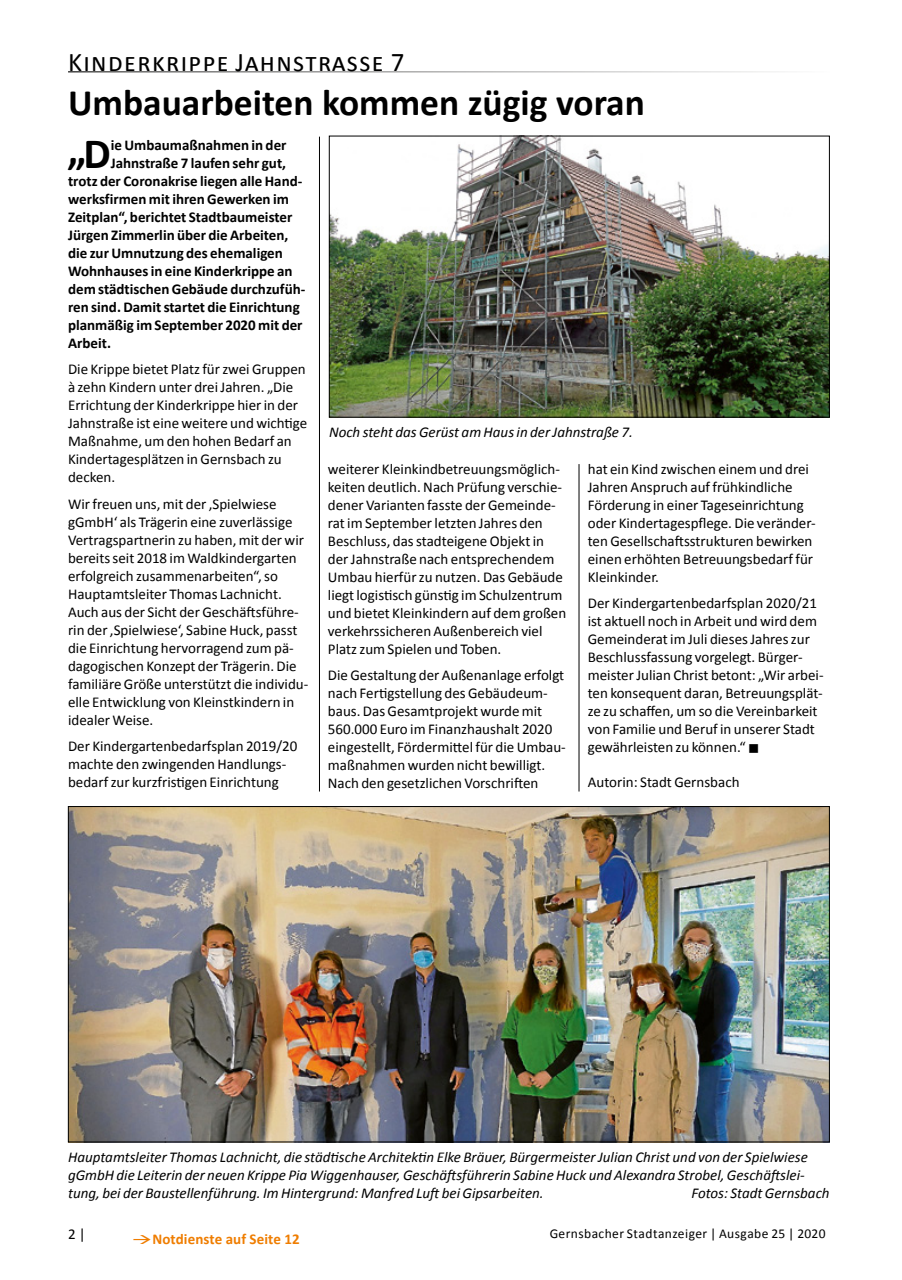
<style>
.page{position:relative;width:902px;height:1280px;background:#fff}
.page>*{position:absolute;margin:0;border:0;box-sizing:border-box;transform-origin:0 0}
.t1{font:700 43.35px "Calibri";color:#000}
.t2{font:700 37.5px "Calibri";color:#000}
.t3{font:27px "Calibri";letter-spacing:.05em;color:#000}
.t4{font:15px/18px "Calibri";color:#000}
.t5{font:italic 15px/18px "Calibri";color:#000}
.t6{font:700 15px "Calibri";color:#000}
.t7{font:700 15px "Calibri";letter-spacing:.005em;color:#ef7d00}
.t8{font:13.5px "Calibri";letter-spacing:.03em;color:#000}
</style>
<div class="page">
<hr style="left:578px;top:464px;width:1px;height:327px;background:#000">
<hr style="left:319px;top:137px;width:1px;height:654px;background:#000">
<img style="left:331px;top:138px;width:496px;height:277px">
<div style="left:329px;top:136px;width:500px;height:281px;border:1px solid #000"></div>
<img style="left:70px;top:808px;width:757px;height:332px">
<h3 class="t3" style="left:68px;top:45px;width:338px">Kinderkrippe Jahnstrasse 7</h3>
<h2 class="t2" style="left:68px;top:78px;width:578px">Umbauarbeiten kommen zügig voran</h2>
<h1 class="t1" style="left:83px;top:126px;width:29px">D</h1>
<p class="t6" style="left:111px;top:135px;width:177px">ie Umbaumaßnahmen in der</p>
<h1 class="t1" style="left:67px;top:121px;width:20px">„</h1>
<p class="t6" style="left:111px;top:153px;width:177px">Jahnstraße 7 laufen sehr gut,</p>
<p class="t6" style="left:68px;top:171px;width:236px">trotz der Coronakrise liegen alle Hand-</p>
<p class="t6" style="left:68px;top:189px;width:222px">werksfirmen mit ihren Gewerken im</p>
<p class="t6" style="left:68px;top:207px;width:226px">Zeitplan“, berichtet Stadtbaumeister</p>
<p class="t6" style="left:68px;top:225px;width:222px">Jürgen Zimmerlin über die Arbeiten,</p>
<p class="t6" style="left:68px;top:243px;width:216px">die zur Umnutzung des ehemaligen</p>
<p class="t6" style="left:68px;top:261px;width:226px">Wohnhauses in eine Kinderkrippe an</p>
<p class="t6" style="left:68px;top:279px;width:239px">dem städtischen Gebäude durchzufüh-</p>
<p class="t6" style="left:68px;top:297px;width:233px">ren sind. Damit startet die Einrichtung</p>
<p class="t6" style="left:68px;top:315px;width:236px">planmäßig im September 2020 mit der</p>
<p class="t6" style="left:68px;top:333px;width:44px">Arbeit.</p>
<p class="t4" style="left:68px;top:360px;width:241px">Die Krippe bietet Platz für zwei Gruppen à zehn Kindern unter drei Jahren. „Die Errichtung der Kinderkrippe hier in der Jahnstraße ist eine weitere und wichtige Maßnahme, um den hohen Bedarf an Kindertagesplätzen in Gernsbach zu decken.</p>
<p class="t4" style="left:68px;top:495px;width:242px">Wir freuen uns, mit der ‚Spielwiese gGmbH‘ als Trägerin eine zuverlässige Vertragspartnerin zu haben, mit der wir bereits seit 2018 im Waldkindergarten erfolgreich zusammenarbeiten“, so Hauptamtsleiter Thomas Lachnicht.<br>Auch aus der Sicht der Geschäftsführe&shy;rin der ‚Spielwiese‘, Sabine Huck, passt die Einrichtung hervorragend zum pä&shy;dagogischen Konzept der Trägerin. Die familiäre Größe unterstützt die individu&shy;elle Entwicklung von Kleinstkindern in idealer Weise.</p>
<p class="t4" style="left:68px;top:737px;width:231px">Der Kindergartenbedarfsplan 2019/20 machte den zwingenden Handlungs&shy;bedarf zur kurzfristigen Einrichtung</p>
<p class="t5" style="left:329px;top:423px;width:305px">Noch steht das Gerüst am Haus in der Jahnstraße 7.</p>
<p class="t4" style="left:328px;top:460px;width:240px">weiterer Kleinkindbetreuungsmöglich&shy;keiten deutlich. Nach Prüfung verschie&shy;dener Varianten fasste der Gemeinde&shy;rat im September letzten Jahres den Beschluss, das stadteigene Objekt in der Jahnstraße nach entsprechendem Umbau hierfür zu nutzen. Das Gebäude liegt logistisch günstig im Schulzentrum und bietet Kleinkindern auf dem großen verkehrssicheren Außenbereich viel Platz zum Spielen und Toben.</p>
<p class="t4" style="left:328px;top:666px;width:239px">Die Gestaltung der Außenanlage erfolgt nach Fertigstellung des Gebäudeum&shy;baus. Das Gesamtprojekt wurde mit 560.000 Euro im Finanzhaushalt 2020 eingestellt, Fördermittel für die Umbau&shy;maßnahmen wurden nicht bewilligt.<br>Nach den gesetzlichen Vorschriften</p>
<p class="t4" style="left:587px;top:460px;width:229px">hat ein Kind zwischen einem und drei Jahren Anspruch auf frühkindliche Förderung in einer Tageseinrichtung oder Kindertagespflege. Die veränder&shy;ten Gesellschaftsstrukturen bewirken einen erhöhten Betreuungsbedarf für Kleinkinder.</p>
<p class="t4" style="left:587px;top:594px;width:237px">Der Kindergartenbedarfsplan 2020/21 ist aktuell noch in Arbeit und wird dem Gemeinderat im Juli dieses Jahres zur Beschlussfassung vorgelegt. Bürger&shy;meister Julian Christ betont: „Wir arbei&shy;ten konsequent daran, Betreuungsplät&shy;ze zu schaffen, um so die Vereinbarkeit von Familie und Beruf in unserer Stadt gewährleisten zu können.“ ■</p>
<p class="t4" style="left:587px;top:773px;width:153px">Autorin: Stadt Gernsbach</p>
<p class="t5" style="left:68px;top:1147px;width:741px">Hauptamtsleiter Thomas Lachnicht, die städtische Architektin Elke Bräuer, Bürgermeister Julian Christ und von der Spielwiese gGmbH die Leiterin der neuen Krippe Pia Wiggenhauser, Geschäftsführerin Sabine Huck und Alexandra Strobel, Geschäftslei&shy;tung, bei der Baustellenführung. Im Hintergrund: Manfred Luft bei Gipsarbeiten.</p>
<p class="t5" style="left:691px;top:1183px;width:140px">Fotos: Stadt Gernsbach</p>
<p class="t4" style="left:68px;top:1225px;width:19px">2 |</p>
<p class="t8" style="left:549px;top:1225px;width:277px">Gernsbacher Stadtanzeiger | Ausgabe 25 | 2020</p>
<p class="t7" style="left:132px;top:1229px;width:169px">→Notdienste auf Seite 12</p>
</div>
